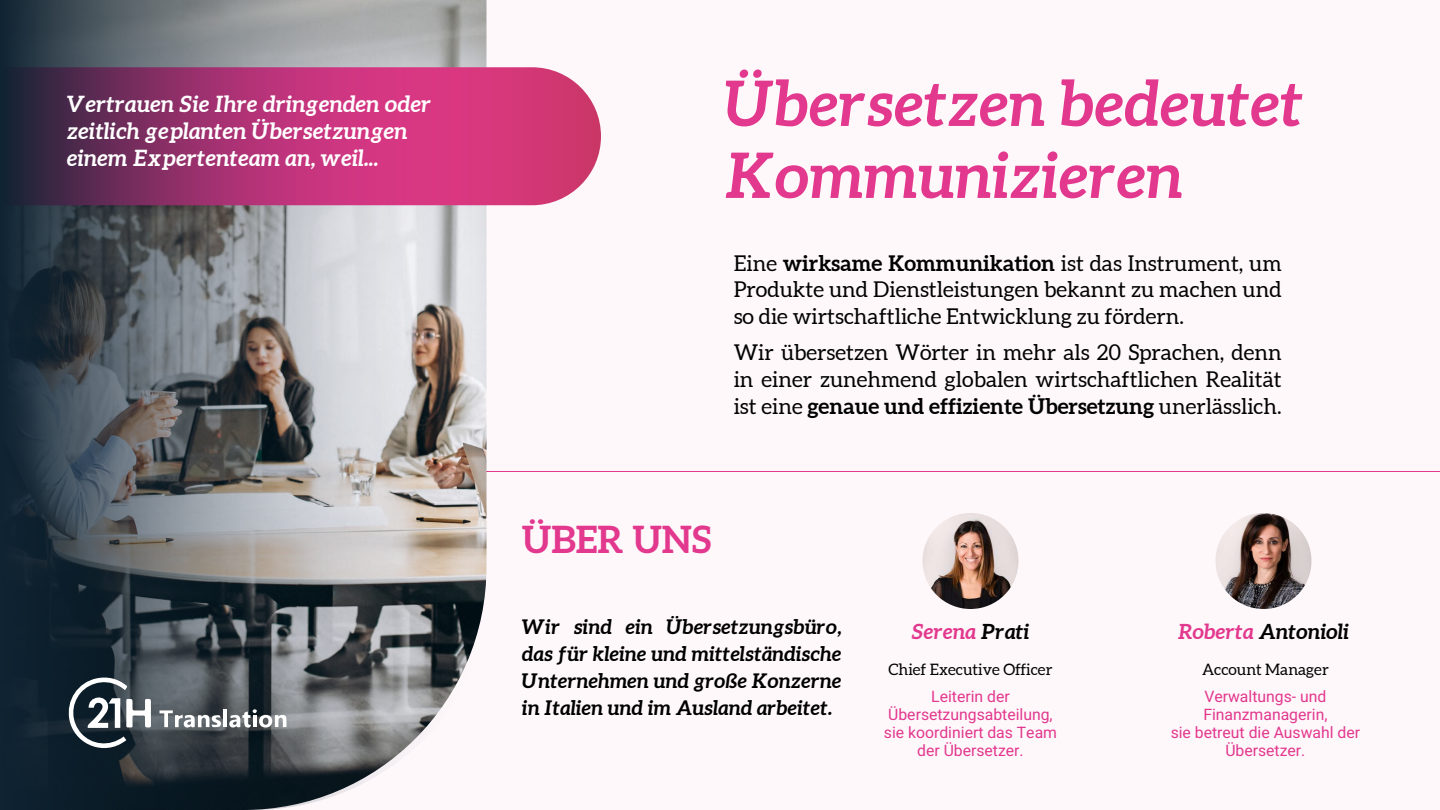
<style>
.page{position:relative;width:1440px;height:810px;background:#fff}
.page>*{position:absolute;margin:0;border:0;box-sizing:border-box;transform-origin:0 0}
.t1{font:italic 700 62.62px/72px "Aleo";color:#e2388d}
.t2{font:700 37.88px "Aleo";color:#e2388d}
.t3{font:italic 700 22.58px/27.2px "Aleo";color:#fff}
.t4{font:21.75px/27px "Aleo";color:#020203;text-align:justify}
.t5{font:italic 700 21px "Aleo";color:#020203}
.t6{font:italic 700 21px "Aleo";color:#e2388d}
.t7{font:italic 700 20.33px/27px "Aleo";color:#000;text-align:justify}
.t8{font:15.75px/18px "Heebo";color:#e2388d;text-align:center}
.t9{font:15.75px "Aleo";color:#020203}
.s1{font-weight:700}
.s2{color:#020203}
.s3{color:#e2388d}
</style>
<div class="page">
<hr style="left:0;top:471px;width:1440px;height:1px;background:#e2388d">
<svg style="left:496px;top:67px;width:105px;height:138px;background:#d75085"></svg>
<svg style="left:0;top:0;width:496px;height:810px;background:#7c6d7b"></svg>
<svg style="left:66px;top:676px;width:85px;height:79px"></svg>
<hr style="left:223px;top:709px;width:4px;height:18px;background:#fff">
<svg style="left:160px;top:710px;width:61px;height:18px"></svg>
<svg style="left:229px;top:709px;width:58px;height:19px"></svg>
<img style="left:923px;top:513px;width:96px;height:96px">
<img style="left:1215px;top:513px;width:96px;height:96px">
<p class="t3" style="left:67px;top:92px;width:366px">Vertrauen Sie Ihre dringenden oder zeitlich geplanten Übersetzungen einem Expertenteam an, weil...</p>
<h1 class="t1" style="left:725px;top:70px;width:581px">Übersetzen bedeutet<br>Kommunizieren</h1>
<p class="t4" style="left:734px;top:250px;width:549px">Eine <span class="s1">wirksame Kommunikation</span> ist das Instrument, um Produkte und Dienstleistungen bekannt zu machen und so die wirtschaftliche Entwicklung zu fördern.</p>
<p class="t4" style="left:734px;top:340px;width:549px">Wir übersetzen Wörter in mehr als 20 Sprachen, denn in einer zunehmend globalen wirtschaftlichen Realität ist eine <span class="s1">genaue und effiziente Übersetzung</span> unerlässlich.</p>
<h2 class="t2" style="left:522px;top:516px;width:191px">ÜBER UNS</h2>
<p class="t7" style="left:522px;top:614px;width:321px">Wir sind ein Übersetzungsbüro, das für kleine und mittelständische Unternehmen und große Konzerne in Italien und im Ausland arbeitet.</p>
<p class="t6" style="left:912px;top:619px;width:120px">Serena <span class="s2">Prati</span></p>
<p class="t9" style="left:889px;top:660px;width:165px">Chief Executive Officer</p>
<p class="t8" style="left:884px;top:688px;width:175px">Leiterin der<br>Übersetzungsabteilung, sie koordiniert das Team der Übersetzer.</p>
<p class="t5" style="left:1178px;top:619px;width:173px"><span class="s3">Roberta</span> Antonioli</p>
<p class="t9" style="left:1202px;top:660px;width:128px">Account Manager</p>
<p class="t8" style="left:1171px;top:687px;width:191px">Verwaltungs- und<br>Finanzmanagerin,<br>sie betreut die Auswahl der<br>Übersetzer.</p>
</div>
